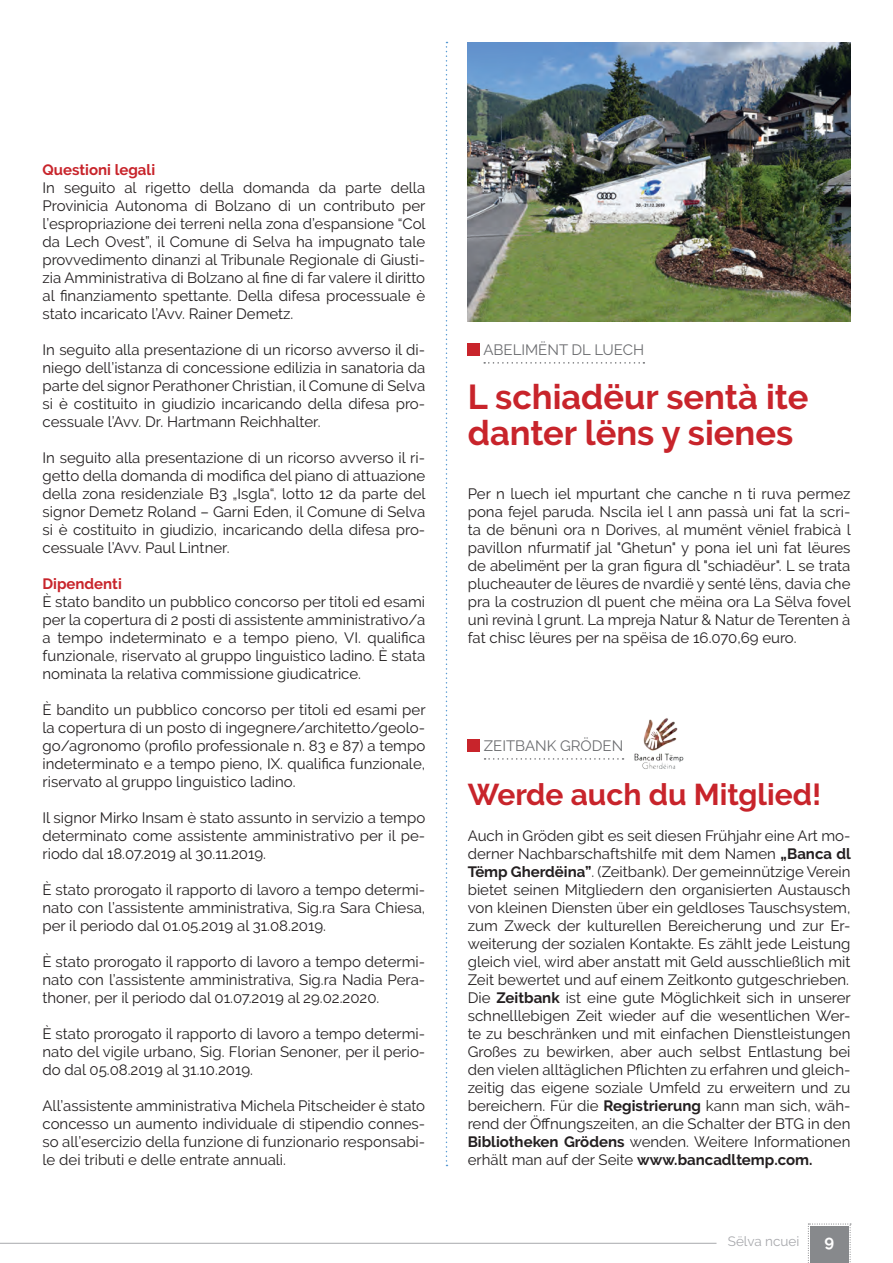
<style>
.page{position:relative;width:893px;height:1263px;background:#fff}
.page>*{position:absolute;margin:0;border:0;box-sizing:border-box;transform-origin:0 0}
.TITEL_32{font:700 34.5px/36px "Raleway";color:#c8242b}
.TITEL_24{font:700 30px "Raleway";color:#c8242b}
.t1{font:700 16.5px "Raleway";color:#fff}
.TEXT{font:15px/18px "Raleway";color:#231f20;text-align:justify}
.Occhiello{font:15px "Raleway";color:#6c6d70}
.TEXT-2{font:700 15px "Raleway";color:#c8242b}
.t2{font:13.5px "Raleway";color:#a8a9ad}
.s1{font-weight:700}
</style>
<div class="page">
<svg style="left:808px;top:1224px;width:43px;height:39px;background:#949699"></svg>
<hr style="left:0;top:1243px;width:716px;height:1px;background:#a8a9ad">
<img style="left:468px;top:43px;width:382px;height:278px">
<svg style="left:484px;top:362px;width:160px;height:2px"></svg>
<div style="left:468px;top:343px;width:12px;height:12px;background:#c8242b"></div>
<img style="left:634px;top:718px;width:50px;height:51px">
<svg style="left:485px;top:758px;width:138px;height:2px"></svg>
<div style="left:468px;top:739px;width:12px;height:12px;background:#c8242b"></div>
<svg style="left:446px;top:42px;width:1px;height:1124px"></svg>
<p class="TEXT-2" style="left:43px;top:161px;width:114px">Questioni legali</p>
<p class="TEXT" style="left:43px;top:179px;width:385px">In seguito al rigetto della domanda da parte della Provinicia Autonoma di Bolzano di un contributo per l’espropriazione dei terreni nella zona d’espansione “Col da Lech Ovest”, il Comune di Selva ha impugnato tale provvedimento dinanzi al Tribunale Regionale di Giusti&shy;zia Amministrativa di Bolzano al fine di far valere il diritto al finanziamento spettante. Della difesa processuale è stato incaricato l’Avv. Rainer Demetz.</p>
<p class="TEXT" style="left:43px;top:341px;width:384px">In seguito alla presentazione di un ricorso avverso il di&shy;niego dell’istanza di concessione edilizia in sanatoria da parte del signor Perathoner Christian, il Comune di Selva si è costituito in giudizio incaricando della difesa pro&shy;cessuale l’Avv. Dr. Hartmann Reichhalter.</p>
<p class="TEXT" style="left:43px;top:449px;width:385px">In seguito alla presentazione di un ricorso avverso il ri&shy;getto della domanda di modifica del piano di attuazione della zona residenziale B3 „Isgla“, lotto 12 da parte del signor Demetz Roland – Garni Eden, il Comune di Selva si è costituito in giudizio, incaricando della difesa pro&shy;cessuale l’Avv. Paul Lintner.</p>
<p class="TEXT-2" style="left:43px;top:575px;width:81px">Dipendenti</p>
<p class="TEXT" style="left:43px;top:593px;width:384px">È stato bandito un pubblico concorso per titoli ed esami per la copertura di 2 posti di assistente amministrativo/a a tempo indeterminato e a tempo pieno, VI. qualifica funzionale, riservato al gruppo linguistico ladino. È stata nominata la relativa commissione giudicatrice.</p>
<p class="TEXT" style="left:43px;top:701px;width:385px">È bandito un pubblico concorso per titoli ed esami per la copertura di un posto di ingegnere/architetto/geolo&shy;go/agronomo (profilo professionale n. 83 e 87) a tempo indeterminato e a tempo pieno, IX. qualifica funzionale, riservato al gruppo linguistico ladino.</p>
<p class="TEXT" style="left:43px;top:809px;width:384px">Il signor Mirko Insam è stato assunto in servizio a tempo determinato come assistente amministrativo per il pe&shy;riodo dal 18.07.2019 al 30.11.2019.</p>
<p class="TEXT" style="left:43px;top:881px;width:384px">È stato prorogato il rapporto di lavoro a tempo determi&shy;nato con l’assistente amministrativa, Sig.ra Sara Chiesa, per il periodo dal 01.05.2019 al 31.08.2019.</p>
<p class="TEXT" style="left:43px;top:953px;width:384px">È stato prorogato il rapporto di lavoro a tempo determi&shy;nato con l’assistente amministrativa, Sig.ra Nadia Pera&shy;thoner, per il periodo dal 01.07.2019 al 29.02.2020.</p>
<p class="TEXT" style="left:43px;top:1025px;width:384px">È stato prorogato il rapporto di lavoro a tempo determi&shy;nato del vigile urbano, Sig. Florian Senoner, per il perio&shy;do dal 05.08.2019 al 31.10.2019.</p>
<p class="TEXT" style="left:43px;top:1097px;width:384px">All’assistente amministrativa Michela Pitscheider è stato concesso un aumento individuale di stipendio connes&shy;so all’esercizio della funzione di funzionario responsabi&shy;le dei tributi e delle entrate annuali.</p>
<p class="Occhiello" style="left:483px;top:341px;width:162px">ABELIMËNT DL LUECH</p>
<p class="TITEL_32" style="left:468px;top:379px;width:342px">L schiadëur sentà ite danter lëns y sienes</p>
<p class="TEXT" style="left:468px;top:485px;width:385px">Per n luech iel mpurtant che canche n ti ruva permez pona fejel paruda. Nscila iel l ann passà uni fat la scri&shy;ta de bënunì ora n Dorives, al mumënt vëniel frabicà l pavillon nfurmatif jal "Ghetun" y pona iel unì fat lëures de abelimënt per la gran figura dl "schiadëur". L se trata plucheauter de lëures de nvardië y senté lëns, davia che pra la costruzion dl puent che mëina ora La Sëlva fovel unì revinà l grunt. La mpreja Natur &amp; Natur de Terenten à fat chisc lëures per na spëisa de 16.070,69 euro.</p>
<p class="Occhiello" style="left:484px;top:737px;width:141px">ZEITBANK GRÖDEN</p>
<p class="TITEL_24" style="left:468px;top:778px;width:355px">Werde auch du Mitglied!</p>
<p class="TEXT" style="left:468px;top:827px;width:385px">Auch in Gröden gibt es seit diesen Frühjahr eine Art mo&shy;derner Nachbarschaftshilfe mit dem Namen <span class="s1">„Banca dl Tëmp Gherdëina”</span>. (Zeitbank). Der gemeinnützige Verein bietet seinen Mitgliedern den organisierten Austausch von kleinen Diensten über ein geldloses Tauschsystem, zum Zweck der kulturellen Bereicherung und zur Er&shy;weiterung der sozialen Kontakte. Es zählt jede Leistung gleich viel, wird aber anstatt mit Geld ausschließlich mit Zeit bewertet und auf einem Zeitkonto gutgeschrieben.</p>
<p class="TEXT" style="left:468px;top:989px;width:384px">Die <span class="s1">Zeitbank</span> ist eine gute Möglichkeit sich in unserer schnelllebigen Zeit wieder auf die wesentlichen Wer&shy;te zu beschränken und mit einfachen Dienstleistungen Großes zu bewirken, aber auch selbst Entlastung bei den vielen alltäglichen Pflichten zu erfahren und gleich&shy;zeitig das eigene soziale Umfeld zu erweitern und zu bereichern. Für die <span class="s1">Registrierung</span> kann man sich, wäh&shy;rend der Öffnungszeiten, an die Schalter der BTG in den <span class="s1">Bibliotheken Grödens</span> wenden. Weitere Informationen erhält man auf der Seite <span class="s1">www.bancadltemp.com.</span></p>
<p class="t2" style="left:728px;top:1233px;width:73px">Sëlva ncuei</p>
<p class="t1" style="left:824px;top:1232px;width:11px">9</p>
</div>
